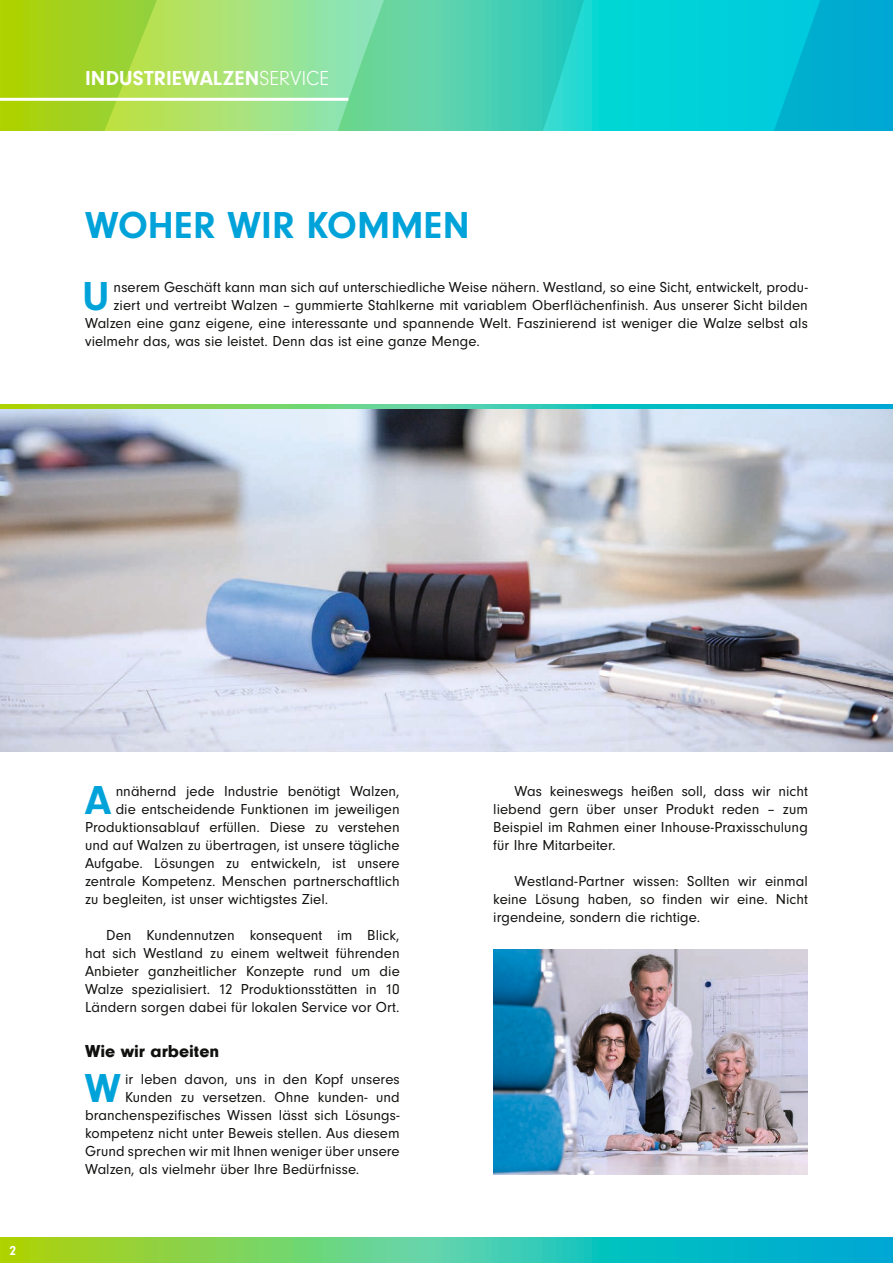
<style>
.page{position:relative;width:893px;height:1263px;background:#fff}
.page>*{position:absolute;margin:0;border:0;box-sizing:border-box;transform-origin:0 0}
.t1{font:700 42px "Neuzeit Gro";color:#00a3d9}
.t2{font:700 39px "Neuzeit Gro";letter-spacing:.005em;color:#00a3d9}
.t3{font:700 21px "Neuzeit Gro";letter-spacing:.01em;color:#fff}
.t4{font:900 18px "Neuzeit Gro";color:#11110f}
.t5{font:15px/18px "Neuzeit Gro";letter-spacing:.005em;color:#11110f;text-align:justify}
.t6{font:700 13.5px "Neuzeit Gro";color:#fff}
.s1{font-weight:300}
</style>
<div class="page">
<svg style="left:0;top:1237px;width:893px;height:26px;background:#4bc88d"></svg>
<svg style="left:0;top:405px;width:893px;height:4px;background:#4bc88d"></svg>
<svg style="left:0;top:0;width:893px;height:130px;background:#55d19b"></svg>
<img style="left:0;top:409px;width:893px;height:342px">
<img style="left:493px;top:950px;width:315px;height:225px">
<hr style="left:0;top:98px;width:348px;height:3px;background:#fff">
<h3 class="t3" style="left:85px;top:66px;width:246px">INDUSTRIEWALZEN<span class="s1">SERVICE</span></h3>
<h2 class="t2" style="left:85px;top:203px;width:386px">WOHER WIR KOMMEN</h2>
<h1 class="t1" style="left:83px;top:273px;width:28px">U</h1>
<p class="t5" style="left:114px;top:278px;width:696px">nserem Geschäft kann man sich auf unterschiedliche Weise nähern. Westland, so eine Sicht, entwickelt, produ-</p>
<p class="t5" style="left:114px;top:296px;width:696px">ziert und vertreibt Walzen – gummierte Stahlkerne mit variablem Oberflächenfinish. Aus unserer Sicht bilden</p>
<p class="t5" style="left:85px;top:314px;width:724px">Walzen eine ganz eigene, eine interessante und spannende Welt. Faszinierend ist weniger die Walze selbst als</p>
<p class="t5" style="left:85px;top:332px;width:396px">vielmehr das, was sie leistet. Denn das ist eine ganze Menge.</p>
<p class="t6" style="left:9px;top:1243px;width:8px">2</p>
<h1 class="t1" style="left:85px;top:777px;width:28px">A</h1>
<p class="t5" style="left:116px;top:782px;width:285px">nnähernd jede Industrie benötigt Walzen,</p>
<p class="t5" style="left:116px;top:800px;width:286px">die entscheidende Funktionen im jeweiligen</p>
<p class="t5" style="left:85px;top:818px;width:316px">Produktionsablauf erfüllen. Diese zu verstehen</p>
<p class="t5" style="left:85px;top:836px;width:316px">und auf Walzen zu übertragen, ist unsere tägliche</p>
<p class="t5" style="left:85px;top:854px;width:316px">Aufgabe. Lösungen zu entwickeln, ist unsere</p>
<p class="t5" style="left:85px;top:872px;width:316px">zentrale Kompetenz. Menschen partnerschaftlich</p>
<p class="t5" style="left:85px;top:890px;width:245px">zu begleiten, ist unser wichtigstes Ziel.</p>
<p class="t5" style="left:85px;top:926px;width:316px;text-indent:21px">Den Kundennutzen konsequent im Blick, hat sich Westland zu einem weltweit führenden Anbieter ganzheitlicher Konzepte rund um die Walze spezialisiert. 12 Produktionsstätten in 10<br>Ländern sorgen dabei für lokalen Service vor Ort.</p>
<p class="t4" style="left:85px;top:1041px;width:136px">Wie wir arbeiten</p>
<h1 class="t1" style="left:85px;top:1065px;width:37px">W</h1>
<p class="t5" style="left:125px;top:1070px;width:276px">ir leben davon, uns in den Kopf unseres</p>
<p class="t5" style="left:125px;top:1088px;width:276px">Kunden zu versetzen. Ohne kunden- und</p>
<p class="t5" style="left:85px;top:1106px;width:316px">branchenspezifisches Wissen lässt sich Lösungs-</p>
<p class="t5" style="left:85px;top:1124px;width:316px">kompetenz nicht unter Beweis stellen. Aus diesem</p>
<p class="t5" style="left:85px;top:1142px;width:316px">Grund sprechen wir mit Ihnen weniger über unsere</p>
<p class="t5" style="left:85px;top:1160px;width:276px">Walzen, als vielmehr über Ihre Bedürfnisse.</p>
<p class="t5" style="left:493px;top:782px;width:316px;text-indent:21px">Was keineswegs heißen soll, dass wir nicht liebend gern über unser Produkt reden – zum Beispiel im Rahmen einer Inhouse-Praxisschulung für Ihre Mitarbeiter.</p>
<p class="t5" style="left:493px;top:872px;width:316px;text-indent:21px">Westland-Partner wissen: Sollten wir einmal keine Lösung haben, so finden wir eine. Nicht irgendeine, sondern die richtige.</p>
</div>
